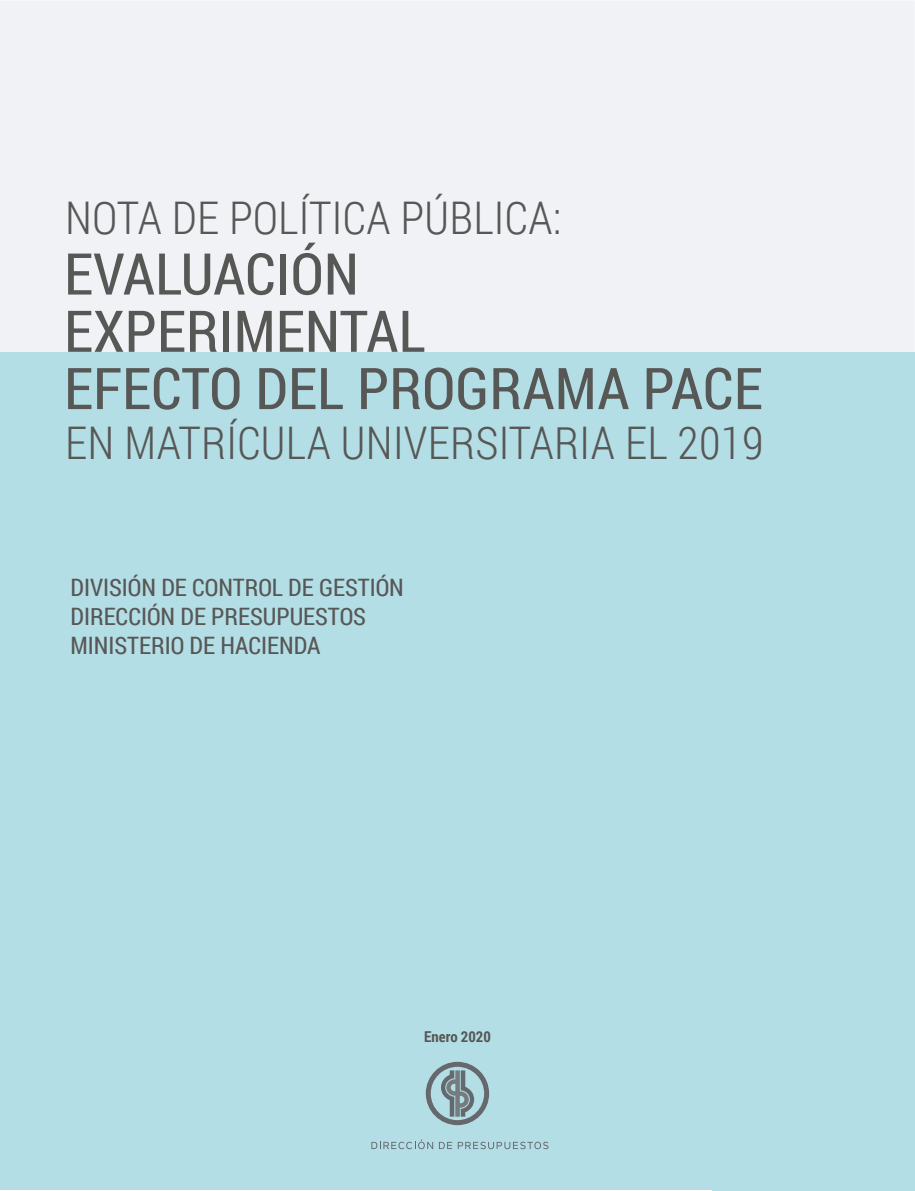
<style>
.page{position:relative;width:915px;height:1191px;background:#fff}
.page>*{position:absolute;margin:0;border:0;box-sizing:border-box;transform-origin:0 0}
.t1{font:57.6px/57.3px "Roboto Condensed";letter-spacing:.005em;color:#575756}
.t2{font:300 45px "Roboto Condensed";letter-spacing:.005em;color:#575756}
.t3{font:24px/28.8px "Roboto Condensed";color:#575756}
.t4{font:700 15px "Roboto Condensed";color:#575756}
</style>
<div class="page">
<div style="left:0;top:1px;width:914px;height:351px;background:#f0f2f6"></div>
<div style="left:0;top:352px;width:914px;height:837px;background:#b4dee6"></div>
<svg style="left:371px;top:1139px;width:62px;height:10px"></svg>
<svg style="left:439px;top:1141px;width:109px;height:8px"></svg>
<svg style="left:425px;top:1061px;width:64px;height:64px"></svg>
<h2 class="t2" style="left:65px;top:187px;width:497px">NOTA DE POLÍTICA PÚBLICA:</h2>
<h1 class="t1" style="left:64px;top:243px;width:699px">EVALUACIÓN<br>EXPERIMENTAL<br>EFECTO DEL PROGRAMA PACE</h1>
<h2 class="t2" style="left:65px;top:412px;width:699px">EN MATRÍCULA UNIVERSITARIA EL 2019</h2>
<p class="t3" style="left:70px;top:572px;width:335px">DIVISIÓN DE CONTROL DE GESTIÓN<br>DIRECCIÓN DE PRESUPUESTOS<br>MINISTERIO DE HACIENDA</p>
<p class="t4" style="left:424px;top:1026px;width:68px">Enero 2020</p>
</div>
